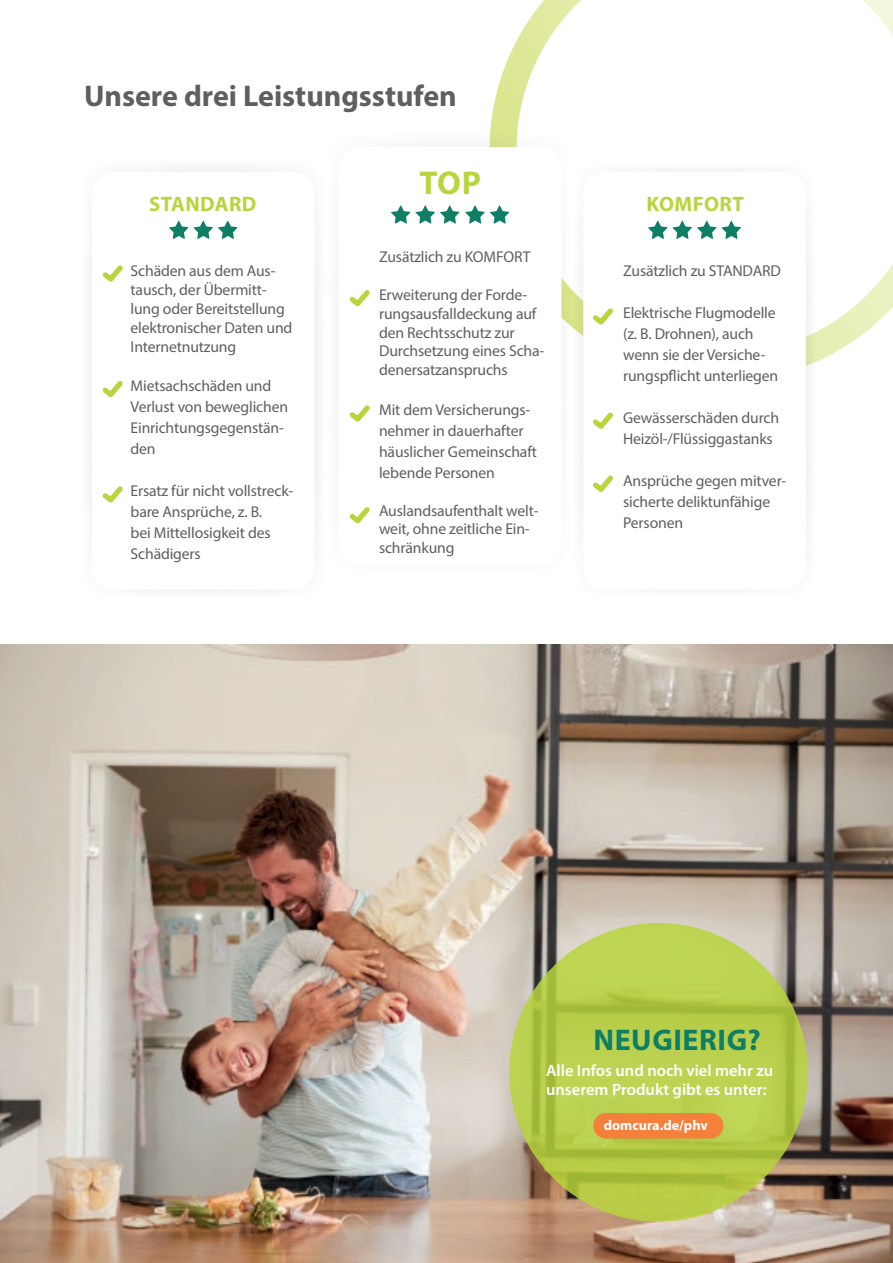
<style>
.page{position:relative;width:893px;height:1263px;background:#fff}
.page>*{position:absolute;margin:0;border:0;box-sizing:border-box;transform-origin:0 0}
.t1{font:700 33.15px "Myriad Pro";color:#b8d53d}
.t2{font:700 30px "Myriad Pro";color:#5f5f62}
.t3{font:700 30px "Myriad Pro";letter-spacing:.02em;color:#0e7f64}
.t4{font:700 21px "Myriad Pro";letter-spacing:.02em;color:#b8d53d}
.t5{font:600 16.5px/19.5px "Myriad Pro";color:#fff}
.t6{font:15.75px/21px "Myriad Pro";letter-spacing:-.01em;color:#5f5f62}
.t7{font:700 14.1px "Myriad Pro";color:#fff}
</style>
<div class="page">
<img style="left:0;top:644px;width:893px;height:619px">
<svg style="left:490px;top:0;width:403px;height:362px"></svg>
<div style="left:573px;top:161px;width:243px;height:437px;background:#fafafa;border-radius:21px"></div>
<div style="left:82px;top:159px;width:243px;height:439px;background:#f9f9f9;border-radius:21px"></div>
<div style="left:92px;top:172px;width:222px;height:417px;background:#fff;border-radius:21px"></div>
<svg style="left:102px;top:265px;width:21px;height:17px"></svg>
<svg style="left:102px;top:381px;width:21px;height:17px"></svg>
<svg style="left:102px;top:486px;width:21px;height:17px"></svg>
<svg style="left:169px;top:221px;width:19px;height:18px"></svg>
<svg style="left:194px;top:221px;width:43px;height:18px"></svg>
<div style="left:327px;top:132px;width:243px;height:441px;background:#fbfbfb;border-radius:21px"></div>
<div style="left:339px;top:147px;width:222px;height:419px;background:#fff;border-radius:21px"></div>
<svg style="left:391px;top:205px;width:19px;height:19px"></svg>
<svg style="left:416px;top:205px;width:43px;height:19px"></svg>
<svg style="left:465px;top:205px;width:44px;height:19px"></svg>
<svg style="left:349px;top:290px;width:21px;height:17px"></svg>
<svg style="left:349px;top:405px;width:21px;height:17px"></svg>
<svg style="left:349px;top:507px;width:21px;height:17px"></svg>
<div style="left:583px;top:172px;width:223px;height:417px;background:#fff;border-radius:21px"></div>
<svg style="left:648px;top:221px;width:19px;height:18px"></svg>
<svg style="left:673px;top:221px;width:43px;height:18px"></svg>
<svg style="left:722px;top:221px;width:19px;height:18px"></svg>
<svg style="left:593px;top:308px;width:20px;height:17px"></svg>
<svg style="left:593px;top:412px;width:20px;height:17px"></svg>
<svg style="left:593px;top:475px;width:20px;height:17px"></svg>
<svg style="left:509px;top:923px;width:299px;height:299px;background:#b6cc4a"></svg>
<div style="left:593px;top:1113px;width:130px;height:25px;background:#f4803b;border-radius:13px"></div>
<h2 class="t2" style="left:84px;top:77px;width:374px">Unsere drei Leistungsstufen</h2>
<h3 class="t4" style="left:149px;top:190px;width:109px">STANDARD</h3>
<p class="t6" style="left:131px;top:261px;width:163px;line-height:18.9px">Schäden aus dem Aus&shy;tausch, der Übermitt&shy;lung oder Bereitstellung elektronischer Daten und<br>Internetnutzung</p>
<p class="t6" style="left:131px;top:375px;width:159px">Mietsachschäden und<br>Verlust von beweglichen<br>Einrichtungsgegenstän&shy;den</p>
<p class="t6" style="left:131px;top:480px;width:164px">Ersatz für nicht vollstreck&shy;bare Ansprüche, z. B.<br>bei Mittellosigkeit des<br>Schädigers</p>
<h1 class="t1" style="left:419px;top:161px;width:63px">TOP</h1>
<p class="t6" style="left:379px;top:246px;width:153px">Zusätzlich zu KOMFORT</p>
<p class="t6" style="left:379px;top:285px;width:167px;line-height:18.9px">Erweiterung der Forde&shy;rungsausfalldeckung auf den Rechtsschutz zur<br>Durchsetzung eines Scha&shy;denersatzanspruchs</p>
<p class="t6" style="left:379px;top:399px;width:160px">Mit dem Versicherungs&shy;nehmer in dauerhafter häuslicher Gemeinschaft lebende Personen</p>
<p class="t6" style="left:379px;top:500px;width:161px;line-height:18.9px">Auslandsaufenthalt welt&shy;weit, ohne zeitliche Ein&shy;schränkung</p>
<h3 class="t4" style="left:646px;top:190px;width:99px">KOMFORT</h3>
<p class="t6" style="left:623px;top:260px;width:159px">Zusätzlich zu STANDARD</p>
<p class="t6" style="left:623px;top:302px;width:157px">Elektrische Flugmodelle (z. B. Drohnen), auch wenn sie der Versiche&shy;rungspflicht unterliegen</p>
<p class="t6" style="left:623px;top:407px;width:157px">Gewässerschäden durch<br>Heizöl-/Flüssiggastanks</p>
<p class="t6" style="left:623px;top:470px;width:165px">Ansprüche gegen mitver&shy;sicherte deliktunfähige<br>Personen</p>
<h2 class="t3" style="left:593px;top:1020px;width:169px">NEUGIERIG?</h2>
<p class="t5" style="left:546px;top:1060px;width:229px">Alle Infos und noch viel mehr zu unserem Produkt gibt es unter:</p>
<p class="t7" style="left:604px;top:1116px;width:106px">domcura.de/phv</p>
</div>
